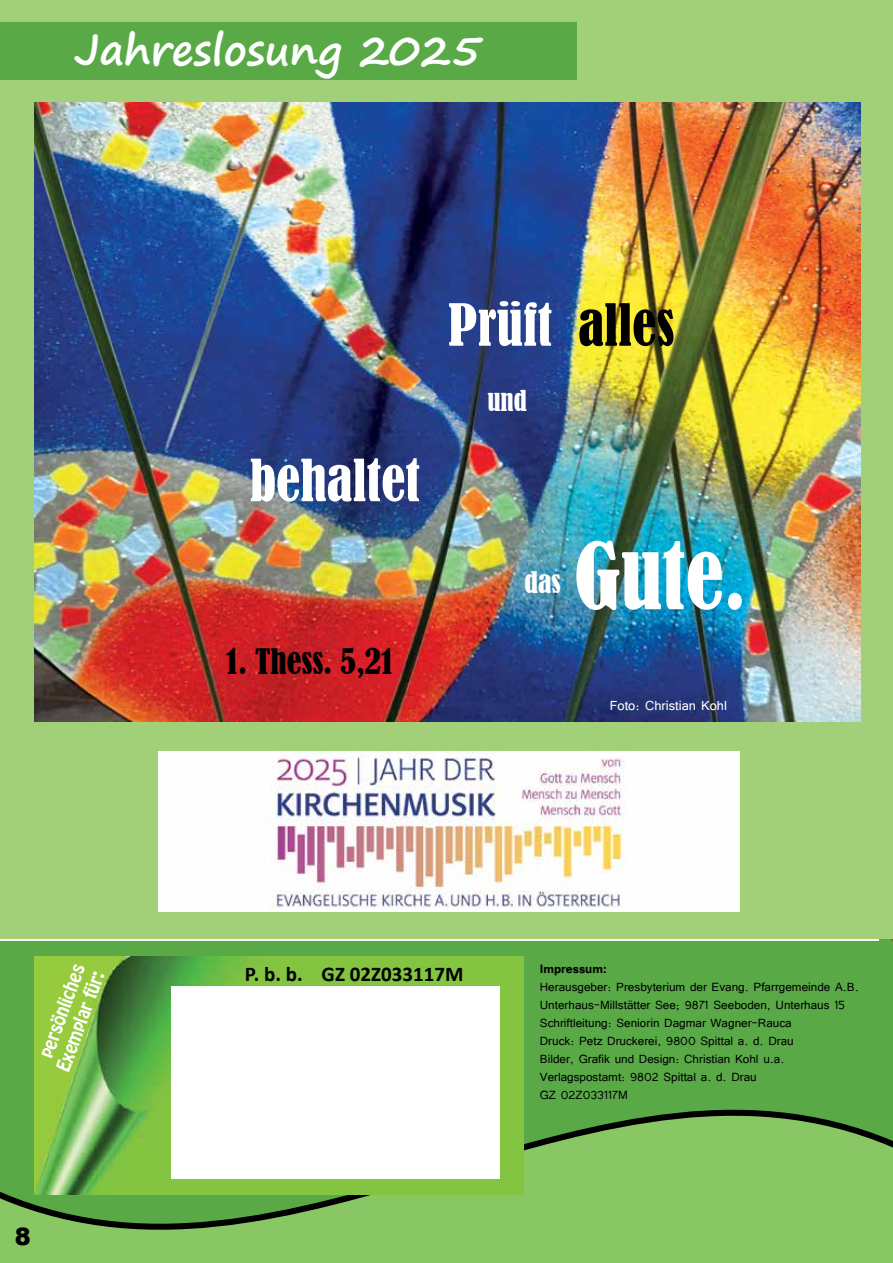
<style>
.page{position:relative;width:893px;height:1263px;background:#fff}
.page>*{position:absolute;margin:0;border:0;box-sizing:border-box;transform-origin:0 0}
.t1{font:condensed 85.5px "Bernard";color:#fff}
.t2{font:condensed 54px "Bernard";color:#fff}
.t3{font:700 42px "Segoe Print";color:#fff}
.t4{font:condensed 33px "Bernard";color:#000}
.t5{font:condensed 28.05px "Bernard";color:#fff}
.t6{font:condensed 27px "Bernard";color:#fff}
.t7{font:900 24px "Arial";color:#000}
.t8{font:700 21px "Calibri";color:#000}
.t9{font:17.25px/20.7px "Hobo Std";color:#fff;text-align:center}
.t10{font:16.5px "Tunga";color:#fff}
.t11{font:15px/18px "Tunga";color:#000}
.t12{font:700 15px "Tunga";color:#000}
.s1{color:#000}
</style>
<div class="page">
<div style="left:883px;top:0;width:10px;height:312px;background:#a1d078"></div>
<img style="left:891px;top:312px;width:2px;height:629px">
<div style="left:0;top:941px;width:893px;height:296px;background:#59aa47"></div>
<svg style="left:0;top:1006px;width:893px;height:257px"></svg>
<div style="left:0;top:0;width:892px;height:939px;background:#a1d078"></div>
<img style="left:34px;top:957px;width:489px;height:238px">
<div style="left:171px;top:986px;width:329px;height:193px;background:#fff"></div>
<div style="left:0;top:22px;width:577px;height:57px;background:#59aa47"></div>
<img style="left:34px;top:102px;width:826px;height:620px">
<img style="left:159px;top:752px;width:580px;height:160px">
<h3 class="t3" style="left:75px;top:11px;width:408px">Jahreslosung 2025</h3>
<h2 class="t2" style="left:448px;top:294px;width:228px">Prüft <span class="s1">alles</span></h2>
<h2 class="t2" style="left:250px;top:449px;width:172px">behaltet</h2>
<h3 class="t4" style="left:226px;top:642px;width:169px">1. Thess. 5,21</h3>
<h3 class="t6" style="left:487px;top:384px;width:41px">und</h3>
<h3 class="t5" style="left:524px;top:566px;width:38px">das</h3>
<h1 class="t1" style="left:574px;top:527px;width:173px">Gute.</h1>
<p class="t10" style="left:610px;top:694px;width:119px">Foto: Christian Kohl</p>
<p class="t9" style="left:33px;top:1060px;width:107px;rotate:-70deg">persönliches<br>Exemplar für:</p>
<h3 class="t7" style="left:15px;top:1219px;width:18px">8</h3>
<h3 class="t8" style="left:245px;top:961px;width:220px">P. b. b. GZ 02Z033117M</h3>
<p class="t12" style="left:540px;top:959px;width:68px">Impressum:</p>
<p class="t11" style="left:540px;top:977px;width:320px">Herausgeber: Presbyterium der Evang. Pfarrgemeinde A.B.<br>Unterhaus-Millstätter See; 9871 Seeboden, Unterhaus 15<br>Schriftleitung: Seniorin Dagmar Wagner-Rauca<br>Druck: Petz Druckerei, 9800 Spittal a. d. Drau<br>Bilder, Grafik und Design: Christian Kohl u.a.<br>Verlagspostamt: 9802 Spittal a. d. Drau<br>GZ 02Z033117M</p>
</div>
